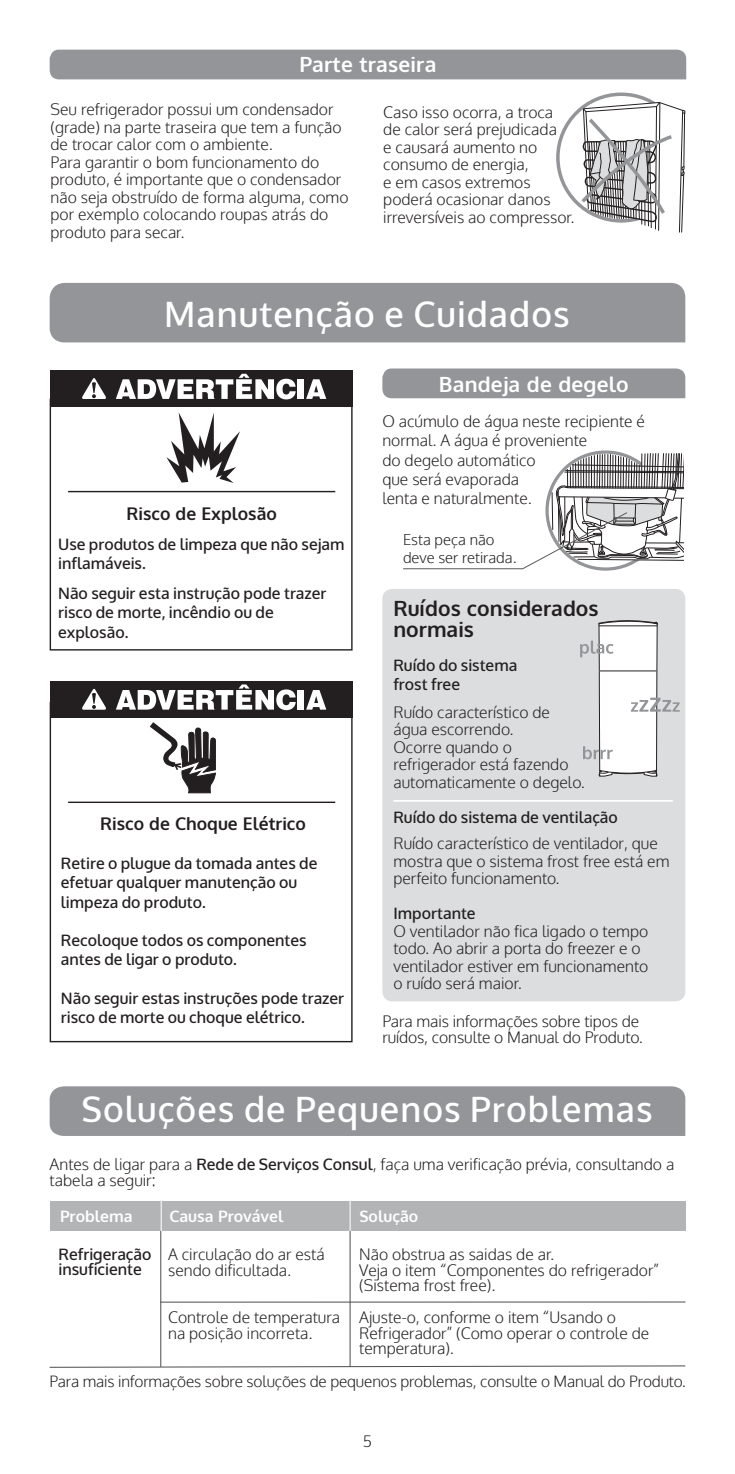
<style>
.page{position:relative;width:735px;height:1474px;background:#fff}
.page>*{position:absolute;margin:0;border:0;box-sizing:border-box;transform-origin:0 0}
.t1{font:500 35px "Oxygen";letter-spacing:.03em;color:#fff}
.t2{font:700 21px "Oxygen";letter-spacing:.01em;color:#fff}
.t3{font:700 21px/21px "Oxygen";color:#231f20}
.t4{font:700 17.5px "Oxygen";color:#231f20}
.t5{font:300 15.75px/17.5px "Oxygen";color:#231f20}
.t6{font:500 15.75px/19.2px "Oxygen";color:#231f20}
.t7{font:700 15.75px "Oxygen";color:#fff}
.t8{font:300 15.58px "Oxygen";letter-spacing:-.01em;color:#231f20}
.t9{font:300 14.88px/17.5px "Oxygen";color:#231f20}
.s1{font-weight:500}
</style>
<div class="page">
<div style="left:382px;top:368px;width:303px;height:30px;background:#939598"></div>
<div style="left:50px;top:50px;width:635px;height:29px;background:#939598"></div>
<svg style="left:557px;top:94px;width:127px;height:127px"></svg>
<svg style="left:579px;top:101px;width:107px;height:132px"></svg>
<div style="left:50px;top:282px;width:635px;height:60px;background:#939598"></div>
<div style="left:50px;top:398px;width:302px;height:252px;border:1px solid #231f20"></div>
<svg style="left:166px;top:412px;width:74px;height:71px"></svg>
<div style="left:50px;top:370px;width:302px;height:37px;background:#231f20"></div>
<svg style="left:116px;top:374px;width:179px;height:25px"></svg>
<div style="left:297px;top:379px;width:7px;height:20px;background:#fff"></div>
<svg style="left:306px;top:379px;width:20px;height:20px"></svg>
<svg style="left:82px;top:378px;width:24px;height:21px"></svg>
<hr style="left:68px;top:491px;width:267px;height:1px;background:#231f20">
<div style="left:50px;top:680px;width:302px;height:37px;background:#231f20"></div>
<svg style="left:116px;top:684px;width:179px;height:26px"></svg>
<div style="left:297px;top:690px;width:7px;height:19px;background:#fff"></div>
<svg style="left:306px;top:690px;width:20px;height:19px"></svg>
<svg style="left:82px;top:688px;width:24px;height:21px"></svg>
<hr style="left:68px;top:801px;width:267px;height:2px;background:#231f20">
<svg style="left:150px;top:722px;width:66px;height:72px"></svg>
<svg style="left:403px;top:453px;width:279px;height:138px"></svg>
<div style="left:382px;top:589px;width:303px;height:412px;background:#dcddde;border-radius:10px"></div>
<svg style="left:580px;top:620px;width:99px;height:157px"></svg>
<hr style="left:598px;top:625px;width:59px;height:1px;background:#231f20">
<hr style="left:599px;top:670px;width:57px;height:1px;background:#231f20">
<hr style="left:393px;top:800px;width:279px;height:1px;background:#fff">
<div style="left:50px;top:1086px;width:635px;height:49px;background:#939598"></div>
<hr style="left:160px;top:1230px;width:1px;height:136px;background:#4c4c4e">
<hr style="left:349px;top:1230px;width:1px;height:136px;background:#4c4c4e">
<svg style="left:49px;top:1365px;width:636px;height:2px"></svg>
<hr style="left:160px;top:1301px;width:525px;height:1px;background:#4c4c4e">
<div style="left:50px;top:1201px;width:635px;height:30px;background:#b2b4b6"></div>
<hr style="left:161px;top:1200px;width:1px;height:30px;background:#fff">
<hr style="left:349px;top:1200px;width:1px;height:30px;background:#fff">
<h2 class="t2" style="left:299px;top:50px;width:138px">Parte traseira</h2>
<p class="t5" style="left:50px;top:100px;width:299px">Seu refrigerador possui um condensador (grade) na parte traseira que tem a função de trocar calor com o ambiente.<br>Para garantir o bom funcionamento do produto, é importante que o condensador não seja obstruído de forma alguma, como por exemplo colocando roupas atrás do produto para secar.</p>
<p class="t5" style="left:383px;top:103px;width:193px">Caso isso ocorra, a troca de calor será prejudicada<br>e causará aumento no consumo de energia,<br>e em casos extremos poderá ocasionar danos irreversíveis ao compressor.</p>
<h1 class="t1" style="left:164px;top:291px;width:407px">Manutenção e Cuidados</h1>
<h2 class="t2" style="left:438px;top:370px;width:191px">Bandeja de degelo</h2>
<p class="t4" style="left:126px;top:502px;width:152px">Risco de Explosão</p>
<p class="t6" style="left:58px;top:535px;width:288px">Use produtos de limpeza que não sejam inflamáveis.</p>
<p class="t6" style="left:58px;top:584px;width:270px">Não seguir esta instrução pode trazer risco de morte, incêndio ou de explosão.</p>
<p class="t4" style="left:100px;top:812px;width:207px">Risco de Choque Elétrico</p>
<p class="t6" style="left:61px;top:854px;width:258px">Retire o plugue da tomada antes de efetuar qualquer manutenção ou limpeza do produto.</p>
<p class="t6" style="left:61px;top:931px;width:247px">Recoloque todos os componentes antes de ligar o produto.</p>
<p class="t6" style="left:61px;top:988px;width:285px">Não seguir estas instruções pode trazer risco de morte ou choque elétrico.</p>
<p class="t5" style="left:382px;top:411px;width:264px;line-height:19.2px">O acúmulo de água neste recipiente é normal. A água é proveniente<br>do degelo automático<br>que será evaporada<br>lenta e naturalmente.</p>
<p class="t9" style="left:403px;top:530px;width:115px">Esta peça não deve ser retirada.</p>
<h2 class="t3" style="left:393px;top:597px;width:206px">Ruídos considerados normais</h2>
<p class="t6" style="left:393px;top:655px;width:125px">Ruído do sistema frost free</p>
<p class="t5" style="left:393px;top:703px;width:193px">Ruído característico de água escorrendo.<br>Ocorre quando o refrigerador está fazendo automaticamente o degelo.</p>
<p class="t6" style="left:393px;top:808px;width:226px">Ruído do sistema de ventilação</p>
<p class="t5" style="left:393px;top:834px;width:277px">Ruído característico de ventilador, que mostra que o sistema frost free está em perfeito funcionamento.</p>
<p class="t6" style="left:393px;top:904px;width:84px">Importante</p>
<p class="t5" style="left:393px;top:921px;width:256px">O ventilador não fica ligado o tempo todo. Ao abrir a porta do freezer e o ventilador estiver em funcionamento o ruído será maior.</p>
<p class="t5" style="left:382px;top:1013px;width:262px;line-height:15.8px">Para mais informações sobre tipos de ruídos, consulte o Manual do Produto.</p>
<h1 class="t1" style="left:81px;top:1086px;width:572px">Soluções de Pequenos Problemas</h1>
<p class="t5" style="left:50px;top:1155px;width:625px;line-height:15.8px">Antes de ligar para a <span class="s1">Rede de Serviços Consul</span>, faça uma verificação prévia, consultando a tabela a seguir:</p>
<p class="t7" style="left:60px;top:1206px;width:74px">Problema</p>
<p class="t7" style="left:169px;top:1206px;width:115px">Causa Provável</p>
<p class="t7" style="left:359px;top:1206px;width:60px">Solução</p>
<p class="t6" style="left:58px;top:1246px;width:94px;line-height:15.8px">Refrigeração insuficiente</p>
<p class="t5" style="left:168px;top:1245px;width:158px;line-height:15.8px">A circulação do ar está sendo dificultada.</p>
<p class="t5" style="left:168px;top:1308px;width:173px;line-height:15.8px">Controle de temperatura na posição incorreta.</p>
<p class="t5" style="left:359px;top:1245px;width:301px;line-height:15.8px">Não obstrua as saidas de ar.<br>Veja o item “Componentes do refrigerador” (Sistema frost free).</p>
<p class="t5" style="left:359px;top:1308px;width:291px;line-height:15.8px">Ajuste-o, conforme o item “Usando o<br>Refrigerador” (Como operar o controle de temperatura).</p>
<p class="t8" style="left:50px;top:1371px;width:637px">Para mais informações sobre soluções de pequenos problemas, consulte o Manual do Produto.</p>
<p class="t5" style="left:362px;top:1432px;width:11px">5</p>
</div>
